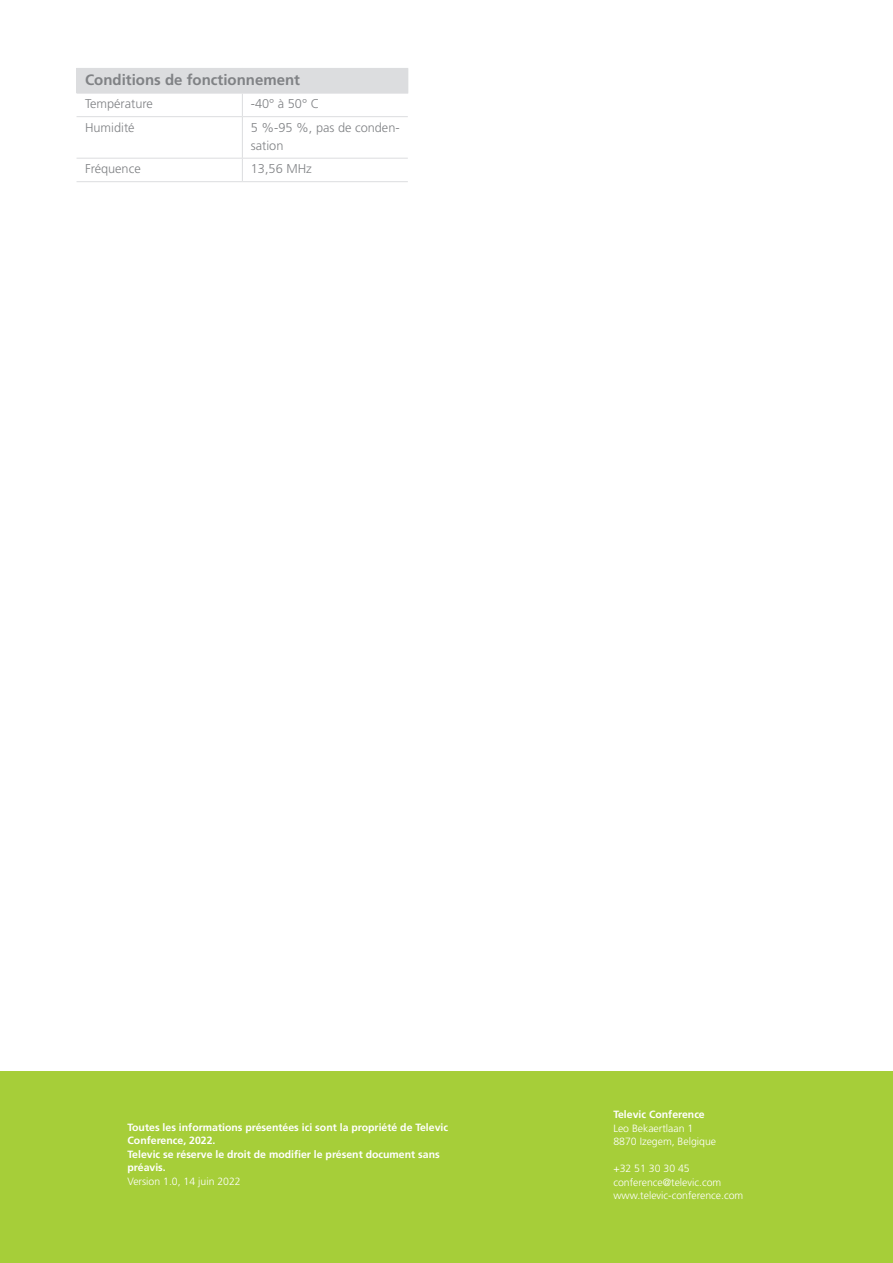
<style>
.page{position:relative;width:893px;height:1263px;background:#fff}
.page>*{position:absolute;margin:0;border:0;box-sizing:border-box;transform-origin:0 0}
.Titel_-_cell{font:700 15px "Frutiger LT Std";color:#808285}
.Text_-_cell{font:300 12.75px/18px "Frutiger LT Std";color:#808285}
.t1{font:700 10.5px/13.5px "Frutiger LT Std";color:#fff}
.t2{font:300 10.5px/13.5px "Frutiger LT Std";color:#fff}
</style>
<div class="page">
<div style="left:0;top:1071px;width:893px;height:192px;background:#a6ce39"></div>
<div style="left:77px;top:68px;width:331px;height:25px;background:#dcdddf"></div>
<svg style="left:242px;top:94px;width:1px;height:22px"></svg>
<hr style="left:242px;top:117px;width:1px;height:41px;background:#dcdddf">
<svg style="left:242px;top:159px;width:1px;height:22px"></svg>
<hr style="left:77px;top:93px;width:165px;height:1px;background:#dcdddf">
<hr style="left:242px;top:93px;width:166px;height:1px;background:#dcdddf">
<hr style="left:77px;top:116px;width:165px;height:1px;background:#dcdddf">
<hr style="left:242px;top:116px;width:166px;height:1px;background:#dcdddf">
<hr style="left:77px;top:158px;width:165px;height:1px;background:#dcdddf">
<hr style="left:242px;top:158px;width:166px;height:1px;background:#dcdddf">
<hr style="left:77px;top:181px;width:165px;height:1px;background:#dcdddf">
<hr style="left:242px;top:181px;width:166px;height:1px;background:#dcdddf">
<p class="Titel_-_cell" style="left:85px;top:71px;width:217px">Conditions de fonctionnement</p>
<p class="Text_-_cell" style="left:85px;top:95px;width:69px">Température</p>
<p class="Text_-_cell" style="left:251px;top:95px;width:70px">-40° à 50° C</p>
<p class="Text_-_cell" style="left:85px;top:118px;width:51px">Humidité</p>
<p class="Text_-_cell" style="left:251px;top:118px;width:150px">5 %-95 %, pas de conden&shy;sation</p>
<p class="Text_-_cell" style="left:85px;top:160px;width:57px">Fréquence</p>
<p class="Text_-_cell" style="left:251px;top:160px;width:62px">13,56 MHz</p>
<p class="t1" style="left:128px;top:1120px;width:322px">Toutes les informations présentées ici sont la propriété de Televic Conference, 2022.<br>Televic se réserve le droit de modifier le présent document sans préavis.</p>
<p class="t2" style="left:128px;top:1174px;width:115px">Version 1.0, 14 juin 2022</p>
<p class="t1" style="left:613px;top:1108px;width:93px">Televic Conference</p>
<p class="t2" style="left:613px;top:1121px;width:104px">Leo Bekaertlaan 1<br>8870 Izegem, Belgique</p>
<p class="t2" style="left:613px;top:1162px;width:131px">+32 51 30 30 45 conference@televic.com www.televic-conference.com</p>
</div>
